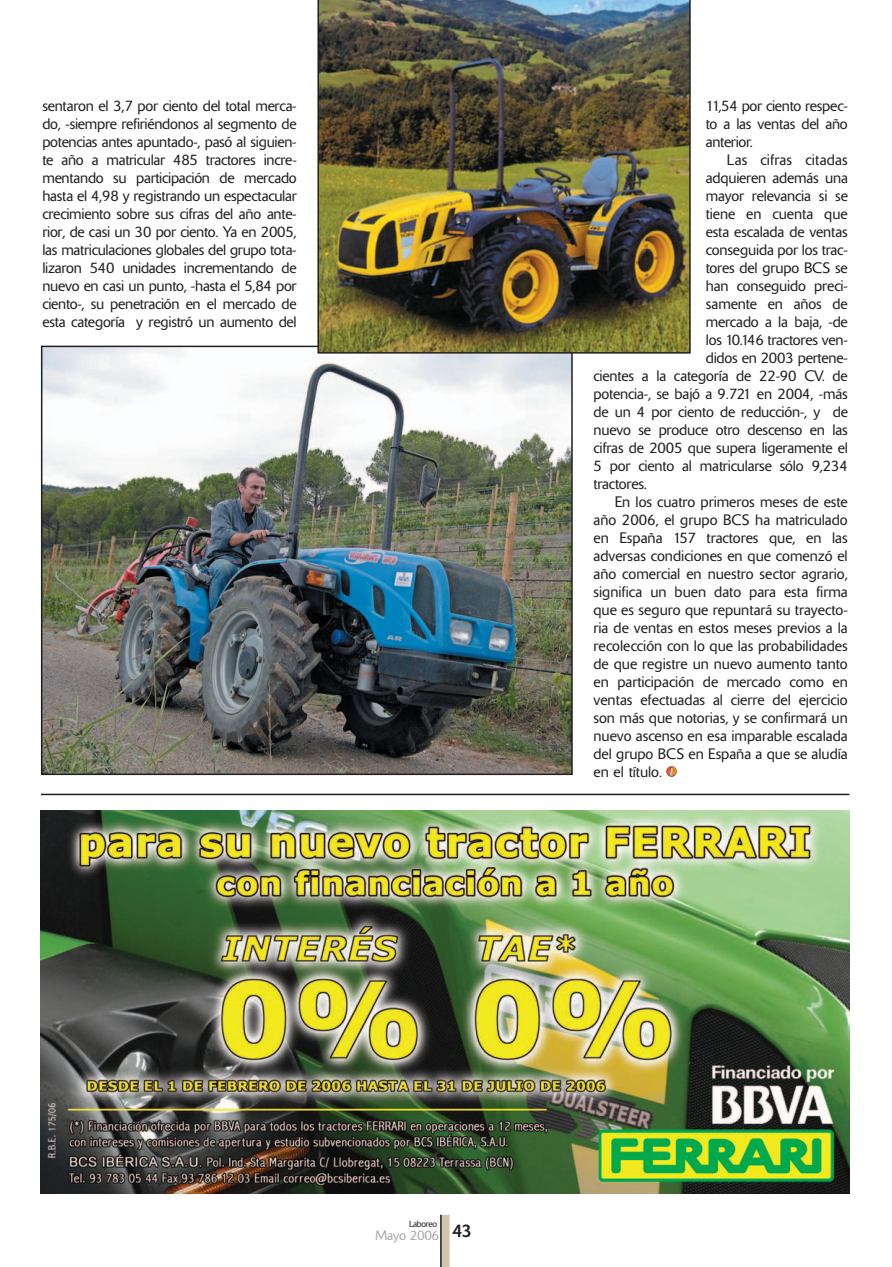
<style>
.page{position:relative;width:892px;height:1267px;background:#fff}
.page>*{position:absolute;margin:0;border:0;box-sizing:border-box;transform-origin:0 0}
.t1{font:300 15px/18px "Delta";color:#231f20;text-align:justify}
.t2{font:300 13.5px "Delta";letter-spacing:-.02em;color:#a8a9ad}
.t3{font:300 9px "Delta";letter-spacing:-.045em;color:#231f20}
</style>
<div class="page">
<img style="left:40px;top:0;width:810px;height:1266px">
<p class="t1" style="left:42px;top:98px;width:256px">sentaron el 3,7 por ciento del total merca&shy;do, -siempre refiriéndonos al segmento de potencias antes apuntado-, pasó al siguien&shy;te año a matricular 485 tractores incre&shy;mentando su participación de mercado hasta el 4,98 y registrando un espectacular crecimiento sobre sus cifras del año ante&shy;rior, de casi un 30 por ciento. Ya en 2005, las matriculaciones globales del grupo tota&shy;lizaron 540 unidades incrementando de nuevo en casi un punto, -hasta el 5,84 por ciento-, su penetración en el mercado de esta categoría y registró un aumento del</p>
<p class="t1" style="left:705px;top:98px;width:143px">11,54 por ciento respec&shy;to a las ventas del año anterior.</p>
<p class="t1" style="left:727px;top:152px;width:122px">Las cifras citadas</p>
<p class="t1" style="left:705px;top:170px;width:144px">adquieren además una</p>
<p class="t1" style="left:705px;top:188px;width:144px">mayor relevancia si se</p>
<p class="t1" style="left:705px;top:206px;width:143px">tiene en cuenta que</p>
<p class="t1" style="left:705px;top:224px;width:143px">esta escalada de ventas</p>
<p class="t1" style="left:705px;top:242px;width:143px">conseguida por los trac-</p>
<p class="t1" style="left:705px;top:260px;width:143px">tores del grupo BCS se</p>
<p class="t1" style="left:705px;top:278px;width:143px">han conseguido preci-</p>
<p class="t1" style="left:705px;top:296px;width:144px">samente en años de</p>
<p class="t1" style="left:705px;top:314px;width:144px">mercado a la baja, -de</p>
<p class="t1" style="left:705px;top:332px;width:144px">los 10.146 tractores ven-</p>
<p class="t1" style="left:705px;top:350px;width:143px">didos en 2003 pertene-</p>
<p class="t1" style="left:593px;top:368px;width:256px">cientes a la categoría de 22-90 CV. de</p>
<p class="t1" style="left:593px;top:386px;width:256px">potencia-, se bajó a 9.721 en 2004, -más</p>
<p class="t1" style="left:593px;top:404px;width:256px">de un 4 por ciento de reducción-, y de</p>
<p class="t1" style="left:593px;top:422px;width:256px">nuevo se produce otro descenso en las</p>
<p class="t1" style="left:593px;top:440px;width:256px">cifras de 2005 que supera ligeramente el</p>
<p class="t1" style="left:593px;top:458px;width:256px">5 por ciento al matricularse sólo 9,234</p>
<p class="t1" style="left:593px;top:476px;width:55px">tractores.</p>
<p class="t1" style="left:614px;top:494px;width:234px">En los cuatro primeros meses de este</p>
<p class="t1" style="left:593px;top:512px;width:256px">año 2006, el grupo BCS ha matriculado</p>
<p class="t1" style="left:593px;top:530px;width:256px">en España 157 tractores que, en las</p>
<p class="t1" style="left:593px;top:548px;width:256px">adversas condiciones en que comenzó el</p>
<p class="t1" style="left:593px;top:566px;width:256px">año comercial en nuestro sector agrario,</p>
<p class="t1" style="left:593px;top:584px;width:256px">significa un buen dato para esta firma</p>
<p class="t1" style="left:593px;top:602px;width:256px">que es seguro que repuntará su trayecto-</p>
<p class="t1" style="left:593px;top:620px;width:256px">ria de ventas en estos meses previos a la</p>
<p class="t1" style="left:593px;top:638px;width:256px">recolección con lo que las probabilidades</p>
<p class="t1" style="left:593px;top:656px;width:256px">de que registre un nuevo aumento tanto</p>
<p class="t1" style="left:593px;top:674px;width:256px">en participación de mercado como en</p>
<p class="t1" style="left:593px;top:692px;width:256px">ventas efectuadas al cierre del ejercicio</p>
<p class="t1" style="left:593px;top:710px;width:256px">son más que notorias, y se confirmará un</p>
<p class="t1" style="left:593px;top:728px;width:256px">nuevo ascenso en esa imparable escalada</p>
<p class="t1" style="left:593px;top:746px;width:256px">del grupo BCS en España a que se aludía</p>
<p class="t1" style="left:593px;top:764px;width:70px">en el título.</p>
<p class="t3" style="left:409px;top:1220px;width:30px">Laboreo</p>
<p class="t2" style="left:375px;top:1230px;width:98px">Mayo 2006 <sup>43</sup></p>
</div>
